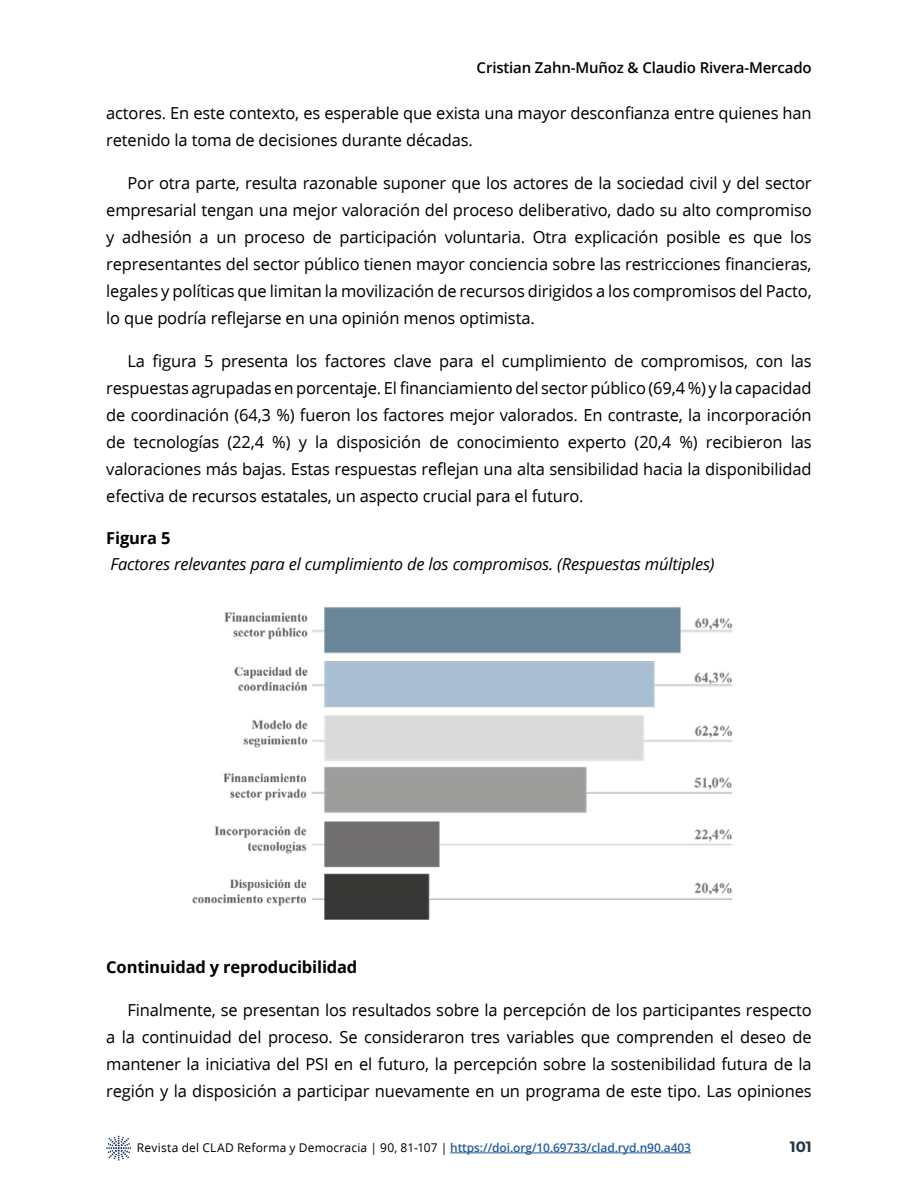
<style>
.page{position:relative;width:918px;height:1188px;background:#fff}
.page>*{position:absolute;margin:0;border:0;box-sizing:border-box;transform-origin:0 0}
.t1{font:16.5px/27px "Open Sans";letter-spacing:-.01em;color:#000;text-align:justify}
.t2{font:italic 16.5px "Open Sans";letter-spacing:-.01em;color:#000}
.t3{font:700 16.5px "Open Sans";letter-spacing:-.01em;color:#000}
.t4{font:600 15px "Open Sans";letter-spacing:-.01em;color:#000}
.t5{font:700 15px "Montserrat";color:#213343}
.t6{font:12px "Open Sans";letter-spacing:.02em;color:#000}
.s1{font-weight:600;color:#215e9e}
</style>
<div class="page">
<img style="left:192px;top:606px;width:541px;height:314px">
<svg style="left:106px;top:1136px;width:25px;height:25px"></svg>
<hr style="left:450px;top:1153px;width:241px;height:1px;background:#215e9e">
<p class="t4" style="left:477px;top:58px;width:337px">Cristian Zahn-Muñoz &amp; Claudio Rivera-Mercado</p>
<p class="t1" style="left:106px;top:100px;width:707px">actores. En este contexto, es esperable que exista una mayor desconfianza entre quienes han retenido la toma de decisiones durante décadas.</p>
<p class="t1" style="left:106px;top:170px;width:707px;text-indent:21px">Por otra parte, resulta razonable suponer que los actores de la sociedad civil y del sector empresarial tengan una mejor valoración del proceso deliberativo, dado su alto compromiso y adhesión a un proceso de participación voluntaria. Otra explicación posible es que los representantes del sector público tienen mayor conciencia sobre las restricciones financieras, legales y políticas que limitan la movilización de recursos dirigidos a los compromisos del Pacto, lo que podría reflejarse en una opinión menos optimista.</p>
<p class="t1" style="left:106px;top:348px;width:707px;text-indent:21px">La figura 5 presenta los factores clave para el cumplimiento de compromisos, con las respuestas agrupadas en porcentaje. El financiamiento del sector público (69,4 %) y la capacidad de coordinación (64,3 %) fueron los factores mejor valorados. En contraste, la incorporación de tecnologías (22,4 %) y la disposición de conocimiento experto (20,4 %) recibieron las valoraciones más bajas. Estas respuestas reflejan una alta sensibilidad hacia la disponibilidad efectiva de recursos estatales, un aspecto crucial para el futuro.</p>
<p class="t3" style="left:106px;top:526px;width:66px">Figura 5</p>
<p class="t2" style="left:110px;top:553px;width:606px">Factores relevantes para el cumplimiento de los compromisos. (Respuestas múltiples)</p>
<p class="t3" style="left:106px;top:955px;width:253px">Continuidad y reproducibilidad</p>
<p class="t1" style="left:106px;top:997px;width:707px;text-indent:21px">Finalmente, se presentan los resultados sobre la percepción de los participantes respecto a la continuidad del proceso. Se consideraron tres variables que comprenden el deseo de mantener la iniciativa del PSI en el futuro, la percepción sobre la sostenibilidad futura de la región y la disposición a participar nuevamente en un programa de este tipo. Las opiniones</p>
<p class="t6" style="left:137px;top:1141px;width:556px">Revista del CLAD Reforma y Democracia | 90, 81-107 | <span class="s1">https://doi.org/10.69733/clad.ryd.n90.a403</span></p>
<p class="t5" style="left:790px;top:1136px;width:23px">101</p>
</div>
